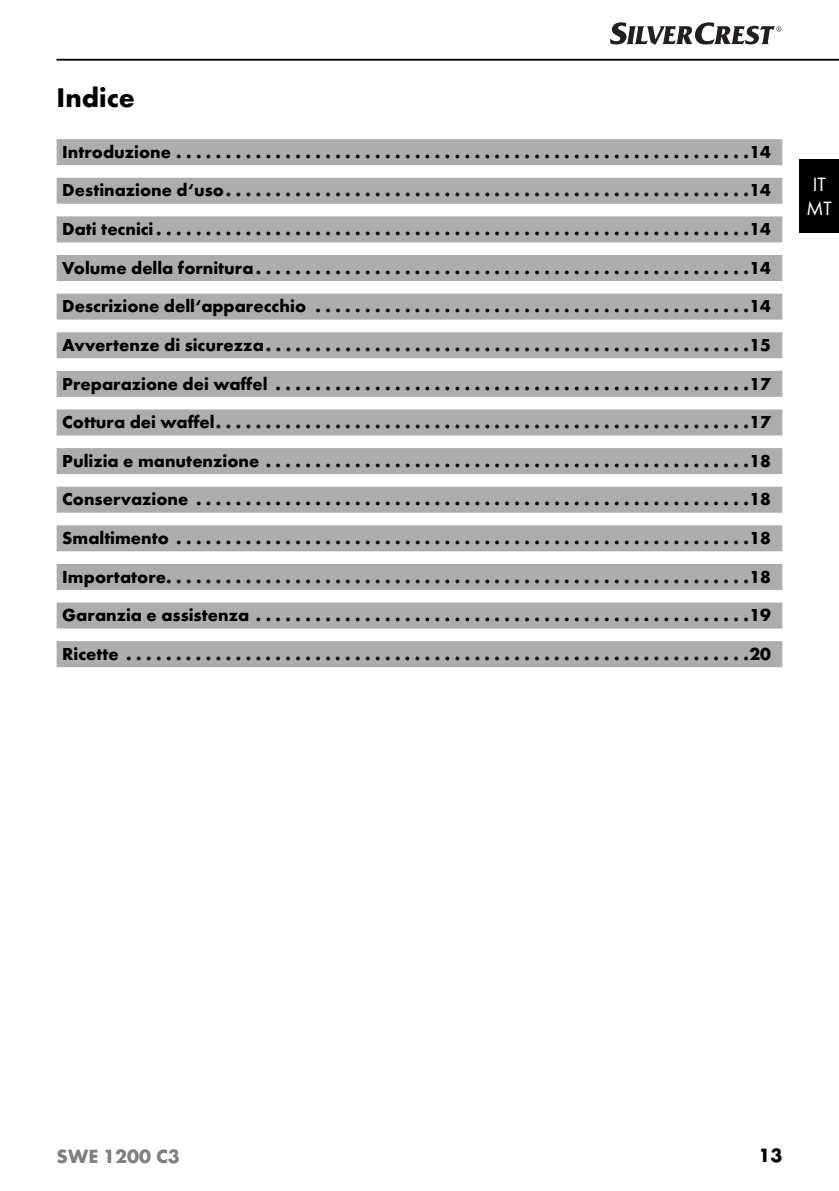
<style>
.page{position:relative;width:839px;height:1191px;background:#fff}
.page>*{position:absolute;margin:0;border:0;box-sizing:border-box;transform-origin:0 0}
.t1{font:700 28px "Futura";color:#000}
.t2{font:700 20px "Futura";color:#808080}
.t3{font:20px/24px "Futura Boo";color:#fff;text-align:center}
.t4{font:700 20px "Futura";color:#000}
.t5{font:700 18px/38.6px "Futura";color:#000;text-align:justify}
</style>
<div class="page">
<div style="left:799px;top:159px;width:40px;height:74px;background:#000"></div>
<hr style="left:57px;top:59px;width:782px;height:1px;background:#000">
<svg style="left:610px;top:22px;width:171px;height:23px"></svg>
<div style="left:57px;top:139px;width:725px;height:26px;background:#adadad"></div>
<div style="left:57px;top:178px;width:725px;height:26px;background:#adadad"></div>
<div style="left:57px;top:216px;width:725px;height:26px;background:#adadad"></div>
<div style="left:57px;top:255px;width:725px;height:26px;background:#adadad"></div>
<div style="left:57px;top:294px;width:725px;height:26px;background:#adadad"></div>
<div style="left:57px;top:332px;width:725px;height:26px;background:#adadad"></div>
<div style="left:57px;top:371px;width:725px;height:26px;background:#adadad"></div>
<div style="left:57px;top:409px;width:725px;height:26px;background:#adadad"></div>
<div style="left:57px;top:448px;width:725px;height:26px;background:#adadad"></div>
<div style="left:57px;top:487px;width:725px;height:26px;background:#adadad"></div>
<div style="left:57px;top:525px;width:725px;height:26px;background:#adadad"></div>
<div style="left:57px;top:564px;width:725px;height:26px;background:#adadad"></div>
<div style="left:57px;top:602px;width:725px;height:26px;background:#adadad"></div>
<div style="left:57px;top:641px;width:725px;height:26px;background:#adadad"></div>
<h1 class="t1" style="left:57px;top:86px;width:80px">Indice</h1>
<p class="t5" style="left:62px;top:134px;width:710px">Introduzione . . . . . . . . . . . . . . . . . . . . . . . . . . . . . . . . . . . . . . . . . . . . . . . . . . . . . . . . . .14<br>Destinazione d‘uso . . . . . . . . . . . . . . . . . . . . . . . . . . . . . . . . . . . . . . . . . . . . . . . . . . . . .14<br>Dati tecnici . . . . . . . . . . . . . . . . . . . . . . . . . . . . . . . . . . . . . . . . . . . . . . . . . . . . . . . . . . . .14<br>Volume della fornitura . . . . . . . . . . . . . . . . . . . . . . . . . . . . . . . . . . . . . . . . . . . . . . . . . .14<br>Descrizione dell‘apparecchio . . . . . . . . . . . . . . . . . . . . . . . . . . . . . . . . . . . . . . . . . . . .14<br>Avvertenze di sicurezza . . . . . . . . . . . . . . . . . . . . . . . . . . . . . . . . . . . . . . . . . . . . . . . . .15<br>Preparazione dei waffel . . . . . . . . . . . . . . . . . . . . . . . . . . . . . . . . . . . . . . . . . . . . . . . .17<br>Cottura dei waffel . . . . . . . . . . . . . . . . . . . . . . . . . . . . . . . . . . . . . . . . . . . . . . . . . . . . . .17<br>Pulizia e manutenzione . . . . . . . . . . . . . . . . . . . . . . . . . . . . . . . . . . . . . . . . . . . . . . . . .18<br>Conservazione . . . . . . . . . . . . . . . . . . . . . . . . . . . . . . . . . . . . . . . . . . . . . . . . . . . . . . . .18<br>Smaltimento . . . . . . . . . . . . . . . . . . . . . . . . . . . . . . . . . . . . . . . . . . . . . . . . . . . . . . . . . .18<br>Importatore. . . . . . . . . . . . . . . . . . . . . . . . . . . . . . . . . . . . . . . . . . . . . . . . . . . . . . . . . . .18<br>Garanzia e assistenza . . . . . . . . . . . . . . . . . . . . . . . . . . . . . . . . . . . . . . . . . . . . . . . . . .19<br>Ricette . . . . . . . . . . . . . . . . . . . . . . . . . . . . . . . . . . . . . . . . . . . . . . . . . . . . . . . . . . . . . . .20</p>
<p class="t3" style="left:807px;top:174px;width:27px">IT<br>MT</p>
<p class="t2" style="left:57px;top:1147px;width:125px">SWE 1200 C3</p>
<p class="t4" style="left:759px;top:1147px;width:25px">13</p>
</div>
